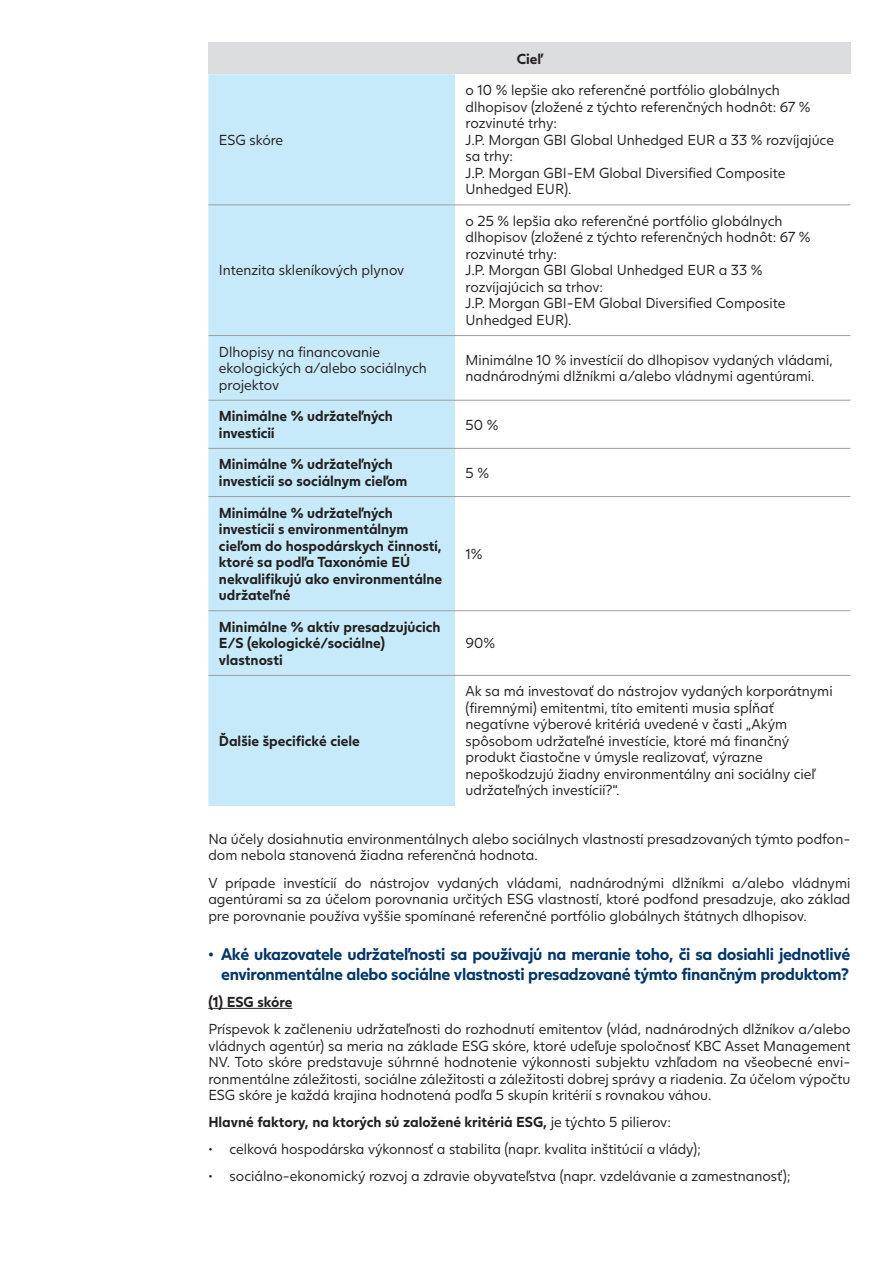
<style>
.page{position:relative;width:893px;height:1263px;background:#fff}
.page>*{position:absolute;margin:0;border:0;box-sizing:border-box;transform-origin:0 0}
.t1{font:700 16.5px/19.8px "Juli Sans";letter-spacing:-.02em;color:#003667;text-align:right}
.t2{font:14.25px/16.5px "Juli Sans";color:#231f20}
.t3{font:700 14.25px/16.5px "Juli Sans";color:#231f20}
.s1{font-weight:400}
</style>
<div class="page">
<div style="left:208px;top:43px;width:642px;height:31px;background:#dcdddf"></div>
<div style="left:208px;top:74px;width:247px;height:732px;background:#c6eafa"></div>
<hr style="left:208px;top:204px;width:247px;height:1px;background:#9d9fa2">
<hr style="left:455px;top:204px;width:395px;height:1px;background:#9d9fa2">
<hr style="left:208px;top:335px;width:247px;height:1px;background:#9d9fa2">
<hr style="left:455px;top:335px;width:395px;height:1px;background:#9d9fa2">
<hr style="left:208px;top:400px;width:247px;height:1px;background:#9d9fa2">
<hr style="left:455px;top:400px;width:395px;height:1px;background:#9d9fa2">
<hr style="left:208px;top:448px;width:247px;height:1px;background:#9d9fa2">
<hr style="left:455px;top:448px;width:395px;height:1px;background:#9d9fa2">
<hr style="left:208px;top:496px;width:247px;height:1px;background:#9d9fa2">
<hr style="left:455px;top:496px;width:395px;height:1px;background:#9d9fa2">
<hr style="left:208px;top:610px;width:247px;height:1px;background:#9d9fa2">
<hr style="left:455px;top:610px;width:395px;height:1px;background:#9d9fa2">
<hr style="left:208px;top:675px;width:247px;height:1px;background:#9d9fa2">
<hr style="left:455px;top:675px;width:395px;height:1px;background:#9d9fa2">
<hr style="left:208px;top:1008px;width:84px;height:1px;background:#231f20">
<p class="t2" style="left:219px;top:130px;width:66px">ESG skóre</p>
<p class="t2" style="left:219px;top:261px;width:187px">Intenzita skleníkových plynov</p>
<p class="t3" style="left:517px;top:49px;width:27px">Cieľ</p>
<p class="t2" style="left:466px;top:81px;width:370px">o 10 % lepšie ako referenčné portfólio globálnych dlhopisov (zložené z týchto referenčných hodnôt: 67 % rozvinuté trhy:<br>J.P. Morgan GBI Global Unhedged EUR a 33 % rozvíjajúce sa trhy:<br>J.P. Morgan GBI-EM Global Diversified Composite Unhedged EUR).</p>
<p class="t2" style="left:466px;top:211px;width:347px">o 25 % lepšia ako referenčné portfólio globálnych dlhopisov (zložené z týchto referenčných hodnôt: 67 % rozvinuté trhy:<br>J.P. Morgan GBI Global Unhedged EUR a 33 % rozvíjajúcich sa trhov:<br>J.P. Morgan GBI-EM Global Diversified Composite Unhedged EUR).</p>
<p class="t2" style="left:219px;top:342px;width:209px">Dlhopisy na financovanie ekologických a/alebo sociálnych projektov</p>
<p class="t2" style="left:466px;top:350px;width:369px">Minimálne 10 % investícií do dlhopisov vydaných vládami, nadnárodnými dlžníkmi a/alebo vládnymi agentúrami.</p>
<p class="t3" style="left:219px;top:406px;width:176px">Minimálne % udržateľných investícií</p>
<p class="t2" style="left:466px;top:415px;width:34px">50 %</p>
<p class="t3" style="left:219px;top:454px;width:190px">Minimálne % udržateľných investícií so sociálnym cieľom</p>
<p class="t2" style="left:466px;top:463px;width:25px">5 %</p>
<p class="t3" style="left:219px;top:503px;width:225px">Minimálne % udržateľných investícií s environmentálnym cieľom do hospodárskych činností, ktoré sa podľa Taxonómie EÚ nekvalifikujú ako environmentálne udržateľné</p>
<p class="t2" style="left:466px;top:544px;width:19px">1%</p>
<p class="t3" style="left:219px;top:617px;width:223px">Minimálne % aktív presadzujúcich<br>E/S (ekologické/sociálne) vlastnosti</p>
<p class="t2" style="left:466px;top:634px;width:31px">90%</p>
<p class="t2" style="left:466px;top:682px;width:368px">Ak sa má investovať do nástrojov vydaných korporátnymi (firemnými) emitentmi, títo emitenti musia spĺňať negatívne výberové kritériá uvedené v časti „Akým spôsobom udržateľné investície, ktoré má finančný produkt čiastočne v úmysle realizovať, výrazne nepoškodzujú žiadny environmentálny ani sociálny cieľ udržateľných investícií?“.</p>
<p class="t2" style="left:208px;top:829px;width:644px">Na účely dosiahnutia environmentálnych alebo sociálnych vlastností presadzovaných týmto podfon&shy;dom nebola stanovená žiadna referenčná hodnota.</p>
<p class="t2" style="left:208px;top:873px;width:644px;text-align:justify">V prípade investícií do nástrojov vydaných vládami, nadnárodnými dlžníkmi a/alebo vládnymi agentúrami sa za účelom porovnania určitých ESG vlastností, ktoré podfond presadzuje, ako základ pre porovnanie používa vyššie spomínané referenčné portfólio globálnych štátnych dlhopisov.</p>
<p class="t1" style="left:208px;top:942px;width:644px">• Aké ukazovatele udržateľnosti sa používajú na meranie toho, či sa dosiahli jednotlivé environmentálne alebo sociálne vlastnosti presadzované týmto finančným produktom?</p>
<p class="t3" style="left:208px;top:992px;width:86px">(1) ESG skóre</p>
<p class="t2" style="left:208px;top:1020px;width:644px;text-align:justify">Príspevok k začleneniu udržateľnosti do rozhodnutí emitentov (vlád, nadnárodných dlžníkov a/alebo vládnych agentúr) sa meria na základe ESG skóre, ktoré udeľuje spoločnosť KBC Asset Management NV. Toto skóre predstavuje súhrnné hodnotenie výkonnosti subjektu vzhľadom na všeobecné envi&shy;ronmentálne záležitosti, sociálne záležitosti a záležitosti dobrej správy a riadenia. Za účelom výpočtu ESG skóre je každá krajina hodnotená podľa 5 skupín kritérií s rovnakou váhou.</p>
<p class="t3" style="left:208px;top:1112px;width:464px">Hlavné faktory, na ktorých sú založené kritériá ESG, <span class="s1">je týchto 5 pilierov:</span></p>
<p class="t2" style="left:208px;top:1140px;width:494px">• celková hospodárska výkonnosť a stabilita (napr. kvalita inštitúcií a vlády);</p>
<p class="t2" style="left:208px;top:1167px;width:584px">• sociálno-‑ekonomický rozvoj a zdravie obyvateľstva (napr. vzdelávanie a zamestnanosť);</p>
<p class="t3" style="left:219px;top:731px;width:142px">Ďalšie špecifické ciele</p>
</div>
